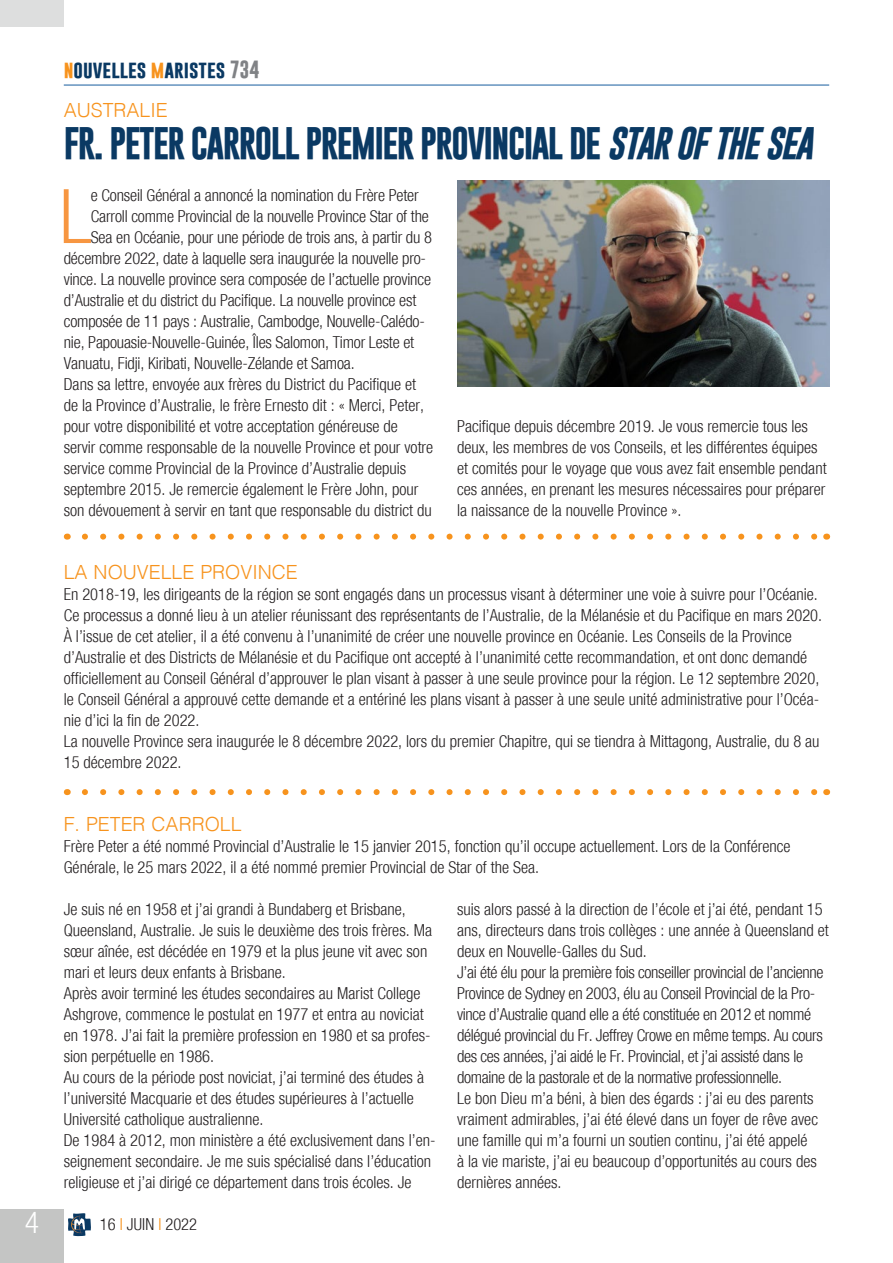
<style>
.page{position:relative;width:893px;height:1263px;background:#fff}
.page>*{position:absolute;margin:0;border:0;box-sizing:border-box;transform-origin:0 0}
.Testo_sinEspacio{font:300 condensed 75.3px "Helvetica Neue";color:#f79641}
.Titolo{font:700 33px "Gobold";letter-spacing:-.05em;color:#0a3963}
.t1{font:300 condensed 30px "Helvetica Neue";color:#fff}
.sommario{font:300 19.5px "Helvetica";color:#f7931d}
.t2{font:700 18px "Gobold";color:#0a3963}
.Testo_sinEspacio-2{font:300 condensed 16.5px/21px "Helvetica Neue";color:#231f20}
.Testo_sinEspacio-3{font:300 condensed 16.5px/21px "Helvetica Neue";letter-spacing:-.02em;color:#231f20}
.s1{color:#f7931d}
.s2{color:#808285}
.s3{font-style:italic}
</style>
<div class="page">
<div style="left:0;top:1209px;width:64px;height:54px;background:#c4c5c4"></div>
<hr style="left:64px;top:85px;width:765px;height:1px;background:#175d9e">
<svg style="left:68px;top:1213px;width:23px;height:23px"></svg>
<div style="left:0;top:0;width:64px;height:27px;background:#dddede"></div>
<img style="left:457px;top:180px;width:372px;height:207px">
<svg style="left:85px;top:534px;width:732px;height:6px"></svg>
<svg style="left:85px;top:789px;width:732px;height:6px"></svg>
<h3 class="t1" style="left:25px;top:1205px;width:16px">4</h3>
<p class="t2" style="left:64px;top:57px;width:197px"><span class="s1">n</span>ouvelles <span class="s1">m</span>aristes <span class="s2">734</span></p>
<p class="sommario" style="left:64px;top:93px;width:106px">AUSTRALIE</p>
<p class="Titolo" style="left:64px;top:122px;width:760px">FR. PETER CARROLL PREMIER PROVINCIAL DE <span class="s3">STAROFTHESEA</span></p>
<p class="Testo_sinEspacio" style="left:60px;top:173px;width:34px">L</p>
<p class="Testo_sinEspacio-2" style="left:91px;top:185px;width:329px">e Conseil Général a annoncé la nomination du Frère Peter</p>
<p class="Testo_sinEspacio-2" style="left:91px;top:206px;width:339px">Carroll comme Provincial de la nouvelle Province Star of the</p>
<p class="Testo_sinEspacio-2" style="left:91px;top:227px;width:343px">Sea en Océanie, pour une période de trois ans, à partir du 8</p>
<p class="Testo_sinEspacio-2" style="left:64px;top:248px;width:364px">décembre 2022, date à laquelle sera inaugurée la nouvelle pro-</p>
<p class="Testo_sinEspacio-2" style="left:64px;top:269px;width:369px">vince. La nouvelle province sera composée de l’actuelle province</p>
<p class="Testo_sinEspacio-2" style="left:64px;top:290px;width:354px">d’Australie et du district du Pacifique. La nouvelle province est</p>
<p class="Testo_sinEspacio-2" style="left:64px;top:311px;width:363px">composée de 11 pays : Australie, Cambodge, Nouvelle-Calédo-</p>
<p class="Testo_sinEspacio-2" style="left:64px;top:332px;width:352px">nie, Papouasie-Nouvelle-Guinée, Îles Salomon, Timor Leste et</p>
<p class="Testo_sinEspacio-2" style="left:64px;top:353px;width:292px">Vanuatu, Fidji, Kiribati, Nouvelle-Zélande et Samoa.</p>
<p class="Testo_sinEspacio-2" style="left:64px;top:374px;width:371px">Dans sa lettre, envoyée aux frères du District du Pacifique et de la Province d’Australie, le frère Ernesto dit : « Merci, Peter, pour votre disponibilité et votre acceptation généreuse de servir comme responsable de la nouvelle Province et pour votre service comme Provincial de la Province d’Australie depuis septembre 2015. Je remercie également le Frère John, pour son dévouement à servir en tant que responsable du district du</p>
<p class="Testo_sinEspacio-2" style="left:457px;top:416px;width:371px">Pacifique depuis décembre 2019. Je vous remercie tous les deux, les membres de vos Conseils, et les différentes équipes et comités pour le voyage que vous avez fait ensemble pendant ces années, en prenant les mesures nécessaires pour préparer la naissance de la nouvelle Province ».</p>
<p class="sommario" style="left:64px;top:555px;width:236px">LA NOUVELLE PROVINCE</p>
<p class="Testo_sinEspacio-2" style="left:64px;top:584px;width:760px">En 2018-19, les dirigeants de la région se sont engagés dans un processus visant à déterminer une voie à suivre pour l’Océanie.<br>Ce processus a donné lieu à un atelier réunissant des représentants de l’Australie, de la Mélanésie et du Pacifique en mars 2020.<br>À l’issue de cet atelier, il a été convenu à l’unanimité de créer une nouvelle province en Océanie. Les Conseils de la Province d’Australie et des Districts de Mélanésie et du Pacifique ont accepté à l’unanimité cette recommandation, et ont donc demandé officiellement au Conseil Général d’approuver le plan visant à passer à une seule province pour la région. Le 12 septembre 2020, le Conseil Général a approuvé cette demande et a entériné les plans visant à passer à une seule unité administrative pour l’Océa&shy;nie d’ici la fin de 2022.</p>
<p class="Testo_sinEspacio-2" style="left:64px;top:731px;width:757px">La nouvelle Province sera inaugurée le 8 décembre 2022, lors du premier Chapitre, qui se tiendra à Mittagong, Australie, du 8 au<br>15 décembre 2022.</p>
<p class="sommario" style="left:64px;top:807px;width:179px">F. PETER CARROLL</p>
<p class="Testo_sinEspacio-2" style="left:64px;top:836px;width:728px">Frère Peter a été nommé Provincial d’Australie le 15 janvier 2015, fonction qu’il occupe actuellement. Lors de la Conférence<br>Générale, le 25 mars 2022, il a été nommé premier Provincial de Star of the Sea.</p>
<p class="Testo_sinEspacio-2" style="left:64px;top:899px;width:370px">Je suis né en 1958 et j’ai grandi à Bundaberg et Brisbane, Queensland, Australie. Je suis le deuxième des trois frères. Ma sœur aînée, est décédée en 1979 et la plus jeune vit avec son mari et leurs deux enfants à Brisbane.</p>
<p class="Testo_sinEspacio-2" style="left:64px;top:983px;width:368px">Après avoir terminé les études secondaires au Marist College Ashgrove, commence le postulat en 1977 et entra au noviciat en 1978. J’ai fait la première profession en 1980 et sa profes&shy;sion perpétuelle en 1986.</p>
<p class="Testo_sinEspacio-2" style="left:64px;top:1067px;width:362px">Au cours de la période post noviciat, j’ai terminé des études à l’université Macquarie et des études supérieures à l’actuelle<br>Université catholique australienne.</p>
<p class="Testo_sinEspacio-2" style="left:64px;top:1130px;width:373px">De 1984 à 2012, mon ministère a été exclusivement dans l’en&shy;seignement secondaire. Je me suis spécialisé dans l’éducation religieuse et j’ai dirigé ce département dans trois écoles. Je</p>
<p class="Testo_sinEspacio-2" style="left:457px;top:899px;width:373px">suis alors passé à la direction de l’école et j’ai été, pendant 15 ans, directeurs dans trois collèges : une année à Queensland et deux en Nouvelle-Galles du Sud.</p>
<p class="Testo_sinEspacio-3" style="left:457px;top:962px;width:368px">J’ai été élu pour la première fois conseiller provincial de l’ancienne Province de Sydney en 2003, élu au Conseil Provincial de la Pro&shy;vince d’Australie quand elle a été constituée en 2012 et nommé délégué provincial du Fr. Jeffrey Crowe en même temps. Au cours des ces années, j’ai aidé le Fr. Provincial, et j’ai assisté dans le domaine de la pastorale et de la normative professionnelle.</p>
<p class="Testo_sinEspacio-2" style="left:457px;top:1088px;width:362px">Le bon Dieu m’a béni, à bien des égards : j’ai eu des parents vraiment admirables, j’ai été élevé dans un foyer de rêve avec une famille qui m’a fourni un soutien continu, j’ai été appelé à la vie mariste, j’ai eu beaucoup d’opportunités au cours des dernières années.</p>
<p class="Testo_sinEspacio-2" style="left:100px;top:1214px;width:99px">16 <span class="s1">I</span> JUIN <span class="s1">I</span> 2022</p>
</div>
